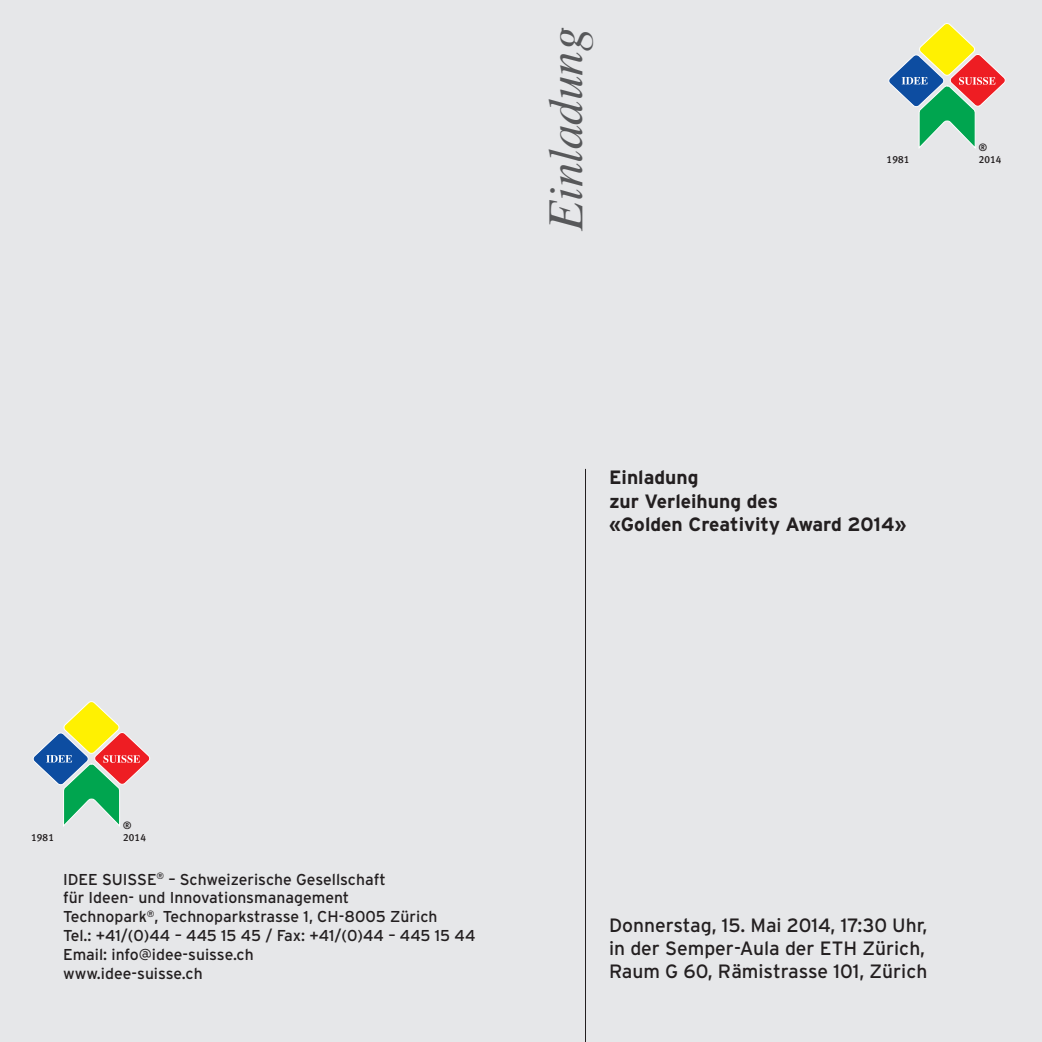
<style>
.page{position:relative;width:1042px;height:1042px;background:#e6e7e9}
.page>*{position:absolute;margin:0;border:0;box-sizing:border-box;transform-origin:0 0}
.t1{font:italic 49px "Times";color:#57585a}
.t2{font:19.25px "Interstate";color:#231f20}
.t3{font:700 19.25px "Interstate";color:#231f20}
.t4{font:15.75px "Interstate";color:#231f20}
.t5{font:500 10.33px "Meta Plus Lining";letter-spacing:.02em;color:#231f20}
</style>
<div class="page">
<hr style="left:585px;top:469px;width:1px;height:573px;background:#231f20">
<svg style="left:889px;top:23px;width:116px;height:126px"></svg>
<svg style="left:33px;top:701px;width:117px;height:126px"></svg>
<p class="t1" style="left:523px;top:231px;width:206px;rotate:-90deg">Einladung</p>
<p class="t5" style="left:978px;top:141px;width:10px">®</p>
<p class="t5" style="left:886px;top:154px;width:24px">1981</p>
<p class="t5" style="left:978px;top:154px;width:24px">2014</p>
<p class="t3" style="left:609px;top:467px;width:91px">Einladung</p>
<p class="t3" style="left:609px;top:490px;width:171px">zur Verleihung des</p>
<p class="t3" style="left:609px;top:513px;width:299px">«Golden Creativity Award 2014»</p>
<p class="t5" style="left:123px;top:819px;width:10px">®</p>
<p class="t5" style="left:31px;top:831px;width:24px">1981</p>
<p class="t5" style="left:123px;top:831px;width:24px">2014</p>
<p class="t4" style="left:63px;top:870px;width:324px">IDEE SUISSE<sup>®</sup> – Schweizerische Gesellschaft</p>
<p class="t4" style="left:63px;top:889px;width:288px">für Ideen- und Innovationsmanagement</p>
<p class="t4" style="left:63px;top:908px;width:376px">Technopark<sup>®</sup>, Technoparkstrasse 1, CH-8005 Zürich</p>
<p class="t4" style="left:63px;top:927px;width:414px">Tel.: +41/(0)44 – 445 15 45 / Fax: +41/(0)44 – 445 15 44</p>
<p class="t4" style="left:63px;top:946px;width:192px">Email: info@idee-suisse.ch</p>
<p class="t4" style="left:63px;top:964px;width:141px">www.idee-suisse.ch</p>
<p class="t2" style="left:609px;top:914px;width:320px">Donnerstag, 15. Mai 2014, 17:30 Uhr,</p>
<p class="t2" style="left:609px;top:937px;width:318px">in der Semper-Aula der ETH Zürich,</p>
<p class="t2" style="left:609px;top:961px;width:320px">Raum G 60, Rämistrasse 101, Zürich</p>
</div>
